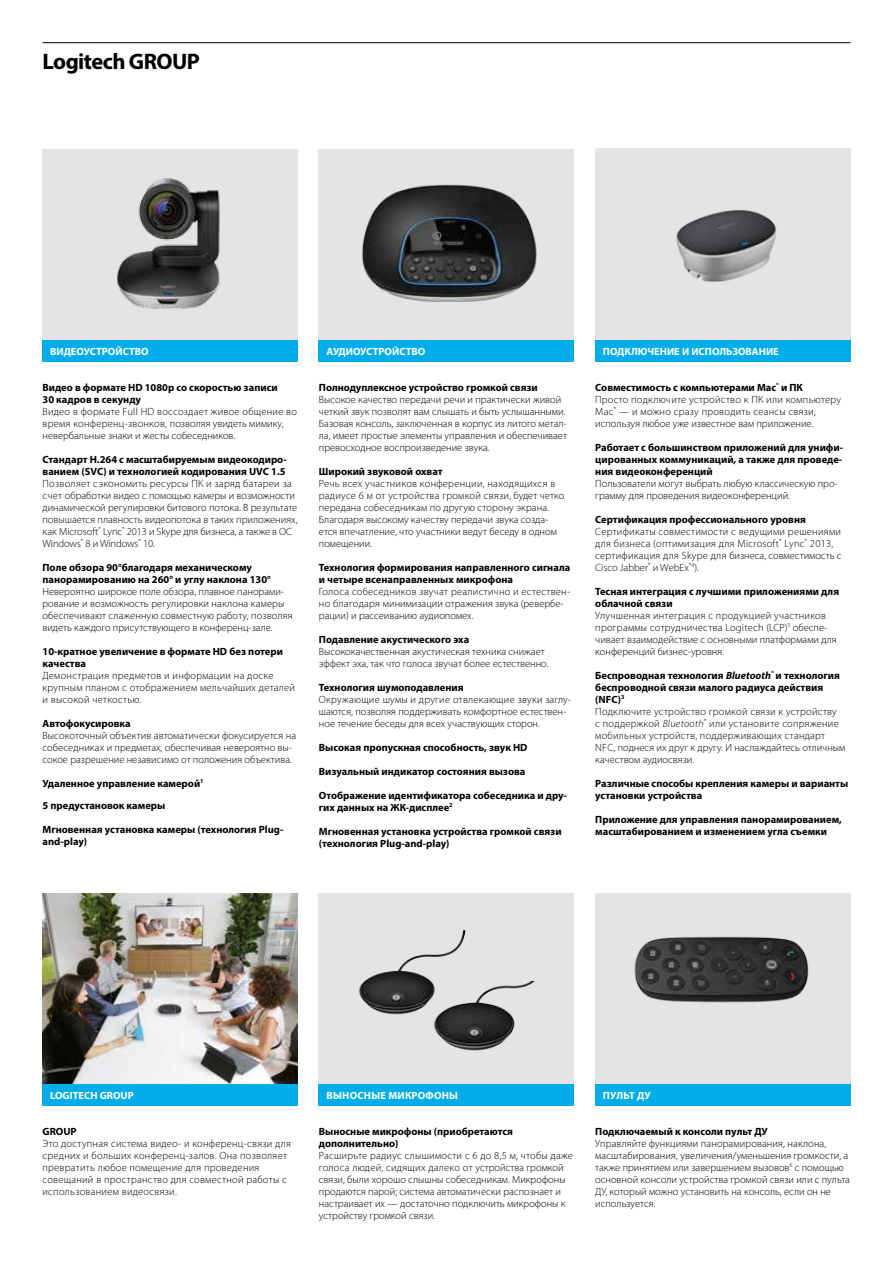
<style>
.page{position:relative;width:893px;height:1263px;background:#fff}
.page>*{position:absolute;margin:0;border:0;box-sizing:border-box;transform-origin:0 0}
.t1{font:700 22.5px "Myriad Pro";letter-spacing:-.025em;color:#000}
.t2{font:300 10.5px/12px "Myriad Pro";color:#000}
.t3{font:700 10.5px/12px "Myriad Pro";color:#000}
.t4{font:300 10.5px/12px "Myriad Pro";letter-spacing:.025em;color:#000}
.t5{font:300 10.5px/12px "Myriad Pro";letter-spacing:.02em;color:#000}
.t6{font:700 10.5px "Myriad Pro";color:#fff}
.t7{font:700 10.5px "Myriad Pro";letter-spacing:.02em;color:#fff}
.s1{font-weight:700}
.s2{font-weight:700;font-style:italic}
.s3{font-style:italic}
</style>
<div class="page">
<hr style="left:43px;top:42px;width:807px;height:1px;background:#000">
<div style="left:43px;top:149px;width:255px;height:191px;background:#e3e4e6"></div>
<img style="left:43px;top:893px;width:255px;height:191px">
<div style="left:595px;top:149px;width:255px;height:191px;background:#e3e4e6"></div>
<div style="left:595px;top:893px;width:255px;height:191px;background:#e3e4e6"></div>
<div style="left:319px;top:149px;width:255px;height:191px;background:#e3e4e6"></div>
<div style="left:319px;top:893px;width:255px;height:191px;background:#e3e4e6"></div>
<div style="left:43px;top:340px;width:255px;height:21px;background:#00ade9"></div>
<div style="left:43px;top:1084px;width:255px;height:22px;background:#00ade9"></div>
<div style="left:319px;top:340px;width:255px;height:21px;background:#00ade9"></div>
<div style="left:319px;top:1084px;width:255px;height:22px;background:#00ade9"></div>
<div style="left:595px;top:340px;width:255px;height:21px;background:#00ade9"></div>
<div style="left:595px;top:1084px;width:255px;height:22px;background:#00ade9"></div>
<img style="left:362px;top:184px;width:175px;height:118px">
<img style="left:676px;top:210px;width:101px;height:72px">
<img style="left:634px;top:936px;width:175px;height:67px">
<img style="left:359px;top:929px;width:107px;height:86px">
<img style="left:431px;top:982px;width:103px;height:69px">
<img style="left:117px;top:178px;width:103px;height:131px">
<h1 class="t1" style="left:42px;top:46px;width:159px">Logitech GROUP</h1>
<p class="t6" style="left:50px;top:344px;width:100px">ВИДЕОУСТРОЙСТВО</p>
<p class="t3" style="left:43px;top:381px;width:237px">Видео в формате HD 1080p со скоростью записи<br>30 кадров в секунду</p>
<p class="t5" style="left:43px;top:405px;width:256px">Видео в формате Full HD воссоздает живое общение во время конференц-звонков, позволяя увидеть мимику, невербальные знаки и жесты собеседников.</p>
<p class="t3" style="left:43px;top:453px;width:246px">Стандарт H.264 с масштабируемым видеокодиро&shy;ванием (SVC) и технологией кодирования UVC 1.5</p>
<p class="t2" style="left:43px;top:477px;width:257px">Позволяет сэкономить ресурсы ПК и заряд батареи за счет обработки видео с помощью камеры и возможности динамической регулировки битового потока. В результате повышается плавность видеопотока в таких приложениях, как Microsoft<sup>®</sup> Lync<sup>®</sup> 2013 и Skype для бизнеса, а также в ОС Windows<sup>®</sup> 8 и Windows<sup>®</sup> 10.</p>
<p class="t3" style="left:43px;top:561px;width:230px">Поле обзора 90°благодаря механическому панорамированию на 260° и углу наклона 130°</p>
<p class="t2" style="left:43px;top:585px;width:252px">Невероятно широкое поле обзора, плавное панорами&shy;рование и возможность регулировки наклона камеры обеспечивают слаженную совместную работу, позволяя видеть каждого присутствующего в конференц-зале.</p>
<p class="t3" style="left:43px;top:645px;width:242px">10-кратное увеличение в формате HD без потери качества</p>
<p class="t4" style="left:43px;top:669px;width:254px">Демонстрация предметов и информации на доске крупным планом с отображением мельчайших деталей и высокой четкостью.</p>
<p class="t3" style="left:43px;top:717px;width:90px">Автофокусировка</p>
<p class="t2" style="left:43px;top:729px;width:255px">Высокоточный объектив автоматически фокусируется на собеседниках и предметах, обеспечивая невероятно вы&shy;сокое разрешение независимо от положения объектива.</p>
<p class="t3" style="left:43px;top:771px;width:163px;line-height:22.5px">Удаленное управление камерой<sup>1<br></sup>5 предустановок камеры</p>
<p class="t3" style="left:43px;top:823px;width:242px">Мгновенная установка камеры (технология Plug&shy;and-play)</p>
<p class="t6" style="left:326px;top:344px;width:100px">АУДИОУСТРОЙСТВО</p>
<p class="t3" style="left:319px;top:381px;width:220px">Полнодуплексное устройство громкой связи</p>
<p class="t2" style="left:319px;top:393px;width:250px">Высокое качество передачи речи и практически живой четкий звук позволят вам слышать и быть услышанными.<br>Базовая консоль, заключенная в корпус из литого метал&shy;ла, имеет простые элементы управления и обеспечивает превосходное воспроизведение звука.</p>
<p class="t3" style="left:319px;top:465px;width:125px">Широкий звуковой охват</p>
<p class="t2" style="left:319px;top:477px;width:247px">Речь всех участников конференции, находящихся в радиусе 6 м от устройства громкой связи, будет четко передана собеседникам по другую сторону экрана.<br>Благодаря высокому качеству передачи звука созда&shy;ется впечатление, что участники ведут беседу в одном помещении.</p>
<p class="t3" style="left:319px;top:561px;width:253px">Технология формирования направленного сигнала и четыре всенаправленных микрофона</p>
<p class="t2" style="left:319px;top:585px;width:253px">Голоса собеседников звучат реалистично и естествен&shy;но благодаря минимизации отражения звука (ревербе&shy;рации) и рассеиванию аудиопомех.</p>
<p class="t3" style="left:319px;top:633px;width:152px">Подавление акустического эха</p>
<p class="t2" style="left:319px;top:645px;width:231px">Высококачественная акустическая техника снижает эффект эха, так что голоса звучат более естественно.</p>
<p class="t3" style="left:319px;top:681px;width:146px">Технология шумоподавления</p>
<p class="t2" style="left:319px;top:693px;width:253px">Окружающие шумы и другие отвлекающие звуки заглу&shy;шаются, позволяя поддерживать комфортное естествен&shy;ное течение беседы для всех участвующих сторон.</p>
<p class="t3" style="left:319px;top:741px;width:210px">Высокая пропускная способность, звук HD</p>
<p class="t3" style="left:319px;top:765px;width:208px">Визуальный индикатор состояния вызова</p>
<p class="t3" style="left:319px;top:789px;width:249px">Отображение идентификатора собеседника и дру&shy;гих данных на ЖК-дисплее<sup>2</sup></p>
<p class="t3" style="left:319px;top:825px;width:244px">Мгновенная установка устройства громкой связи (технология Plug-and-play)</p>
<p class="t6" style="left:603px;top:344px;width:177px">ПОДКЛЮЧЕНИЕ И ИСПОЛЬЗОВАНИЕ</p>
<p class="t4" style="left:595px;top:381px;width:247px"><span class="s1">Совместимость с компьютерами Mac</span><sup>®</sup> <span class="s1">и ПК<br></span>Просто подключите устройство к ПК или компьютеру Mac<sup>®</sup> — и можно сразу проводить сеансы связи, используя любое уже известное вам приложение.</p>
<p class="t3" style="left:595px;top:441px;width:249px;text-align:justify">Работает с большинством приложений для унифи&shy;цированных коммуникаций, а также для проведе&shy;ния видеоконференций</p>
<p class="t2" style="left:595px;top:477px;width:244px">Пользователи могут выбрать любую классическую про&shy;грамму для проведения видеоконференций.</p>
<p class="t3" style="left:595px;top:513px;width:212px">Сертификация профессионального уровня</p>
<p class="t4" style="left:595px;top:525px;width:248px">Сертификаты совместимости с ведущими решениями для бизнеса (оптимизация для Microsoft<sup>®</sup> Lync<sup>®</sup> 2013, сертификация для Skype для бизнеса, совместимость с Cisco Jabber<sup>®</sup> и WebEx<sup>®4</sup>).</p>
<p class="t3" style="left:595px;top:585px;width:245px">Тесная интеграция с лучшими приложениями для облачной связи</p>
<p class="t2" style="left:595px;top:609px;width:243px">Улучшенная интеграция с продукцией участников программы сотрудничества Logitech (LCP)<sup>5</sup> обеспе&shy;чивает взаимодействие с основными платформами для конференций бизнес-уровня.</p>
<p class="t4" style="left:595px;top:669px;width:252px"><span class="s1">Беспроводная технология</span> <span class="s2">Bluetooth</span><sup>®</sup> <span class="s1">и технология беспроводной связи малого радиуса действия (NFC)</span><sup>3<br></sup>Подключите устройство громкой связи к устройству<br>с поддержкой <span class="s3">Bluetooth</span><sup>®</sup> или установите сопряжение мобильных устройств, поддерживающих стандарт NFC, поднеся их друг к другу. И наслаждайтесь отличным качеством аудиосвязи.</p>
<p class="t3" style="left:595px;top:777px;width:254px">Различные способы крепления камеры и варианты установки устройства</p>
<p class="t3" style="left:595px;top:813px;width:248px">Приложение для управления панорамированием, масштабированием и изменением угла съемки</p>
<p class="t6" style="left:50px;top:1088px;width:85px">LOGITECH GROUP</p>
<p class="t3" style="left:43px;top:1125px;width:36px">GROUP</p>
<p class="t4" style="left:43px;top:1137px;width:250px">Это доступная система видео- и конференц-связи для средних и больших конференц-залов. Она позволяет превратить любое помещение для проведения совещаний в пространство для совместной работы с использованием видеосвязи.</p>
<p class="t7" style="left:327px;top:1088px;width:133px">ВЫНОСНЫЕ МИКРОФОНЫ</p>
<p class="t3" style="left:319px;top:1125px;width:196px">Выносные микрофоны (приобретаются дополнительно)</p>
<p class="t2" style="left:319px;top:1149px;width:256px">Расширьте радиус слышимости с 6 до 8,5 м, чтобы даже голоса людей, сидящих далеко от устройства громкой связи, были хорошо слышны собеседникам. Микрофоны продаются парой; система автоматически распознает и настраивает их — достаточно подключить микрофоны к устройству громкой связи.</p>
<p class="t6" style="left:603px;top:1088px;width:49px">ПУЛЬТ ДУ</p>
<p class="t3" style="left:595px;top:1125px;width:174px">Подключаемый к консоли пульт ДУ</p>
<p class="t2" style="left:595px;top:1137px;width:256px">Управляйте функциями панорамирования, наклона, масштабирования, увеличения/уменьшения громкости, а также принятием или завершением вызовов<sup>6</sup> с помощью основной консоли устройства громкой связи или с пульта ДУ, который можно установить на консоль, если он не используется.</p>
</div>
